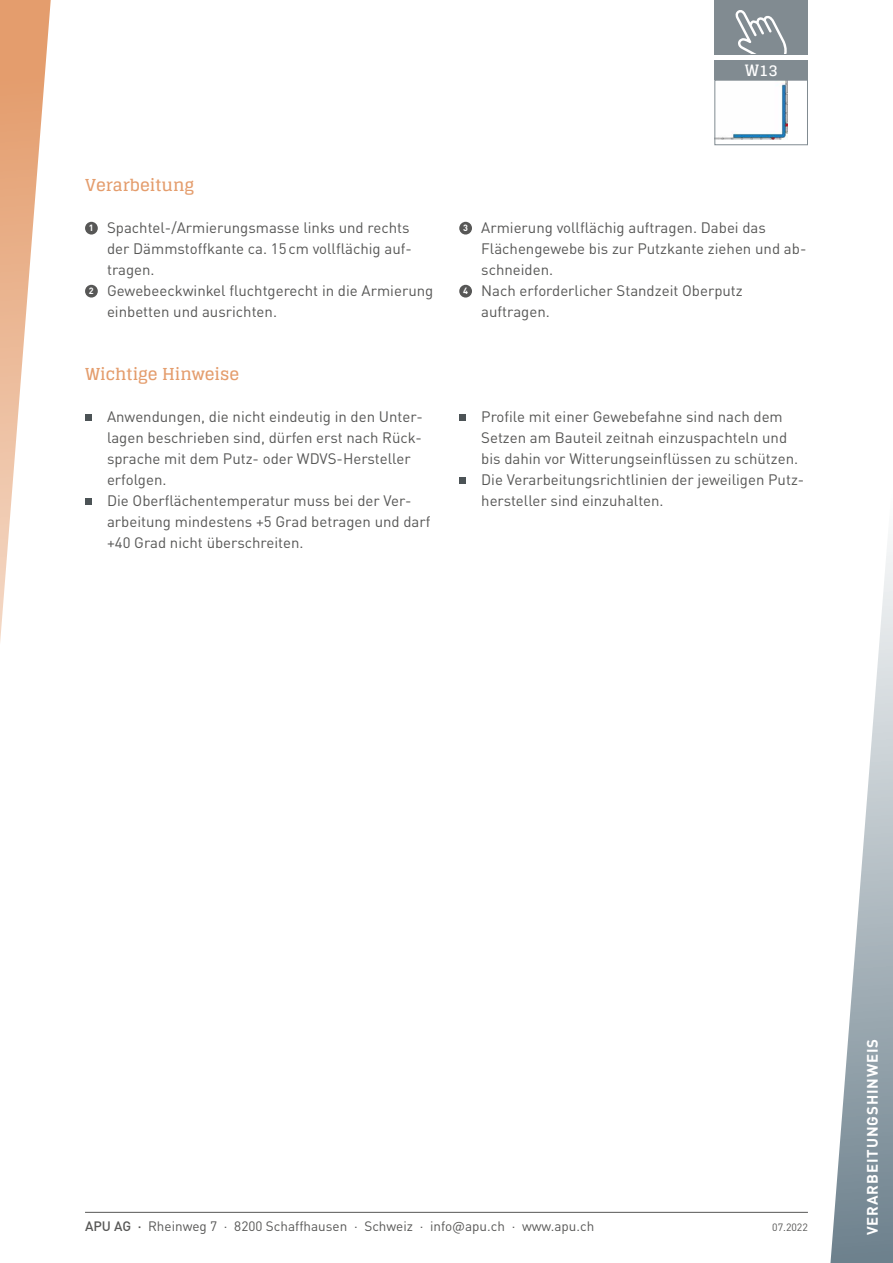
<style>
.page{position:relative;width:893px;height:1263px;background:#fff}
.page>*{position:absolute;margin:0;border:0;box-sizing:border-box;transform-origin:0 0}
.t1{font:700 16.5px "Glegoo";color:#e49d6d}
.t2{font:700 15.6px "Glegoo";color:#fff}
.t3{font:15px/21px "DIN Pro";color:#575756}
.t4{font:700 15px "DIN Pro";letter-spacing:.06em;color:#fff}
.t5{font:13.5px "DIN Pro";color:#575756}
.t6{font:10.5px "DIN Pro";color:#575756}
.s1{font-weight:700;font-size:9px;color:#fff}
.s2{font-weight:500}
</style>
<div class="page">
<hr style="left:85px;top:1212px;width:723px;height:1px;background:#575756">
<div style="left:714px;top:0;width:94px;height:54px;background:#818b91"></div>
<svg style="left:735px;top:10px;width:52px;height:44px"></svg>
<div style="left:714px;top:60px;width:94px;height:20px;background:#818b91"></div>
<img style="left:716px;top:82px;width:71px;height:57px">
<div style="left:714px;top:80px;width:94px;height:65px;border:1px solid #818b91"></div>
<div style="left:85px;top:222px;width:13px;height:13px;background:#575756;border-radius:50%"></div>
<div style="left:85px;top:285px;width:13px;height:13px;background:#575756;border-radius:50%"></div>
<div style="left:459px;top:222px;width:13px;height:13px;background:#575756;border-radius:50%"></div>
<div style="left:459px;top:285px;width:13px;height:13px;background:#575756;border-radius:50%"></div>
<svg style="left:85px;top:415px;width:6px;height:6px"></svg>
<svg style="left:85px;top:499px;width:6px;height:6px"></svg>
<div style="left:459px;top:415px;width:7px;height:6px;background:#4c5356"></div>
<div style="left:459px;top:478px;width:7px;height:6px;background:#4c5356"></div>
<svg style="left:0;top:0;width:51px;height:642px"></svg>
<svg style="left:830px;top:541px;width:63px;height:722px"></svg>
<p class="t2" style="left:745px;top:61px;width:34px">W13</p>
<p class="t1" style="left:85px;top:176px;width:111px">Verarbeitung</p>
<p class="t3" style="left:89px;top:216px;width:322px"><span class="s1">1</span> Spachtel-/Armierungsmasse links und rechts</p>
<p class="t3" style="left:107px;top:237px;width:306px">der Dämmstoffkante ca. 15cm vollflächig auf-</p>
<p class="t3" style="left:107px;top:258px;width:49px">tragen.</p>
<p class="t3" style="left:89px;top:279px;width:346px"><span class="s1">2</span> Gewebeeckwinkel fluchtgerecht in die Armierung</p>
<p class="t3" style="left:107px;top:300px;width:172px">einbetten und ausrichten.</p>
<p class="t3" style="left:463px;top:216px;width:304px"><span class="s1">3</span> Armierung vollflächig auftragen. Dabei das</p>
<p class="t3" style="left:481px;top:237px;width:327px">Flächengewebe bis zur Putzkante ziehen und ab-</p>
<p class="t3" style="left:481px;top:258px;width:73px">schneiden.</p>
<p class="t3" style="left:463px;top:279px;width:281px"><span class="s1">4</span> Nach erforderlicher Standzeit Oberputz</p>
<p class="t3" style="left:481px;top:300px;width:70px">auftragen.</p>
<p class="t1" style="left:85px;top:365px;width:156px">Wichtige Hinweise</p>
<p class="t3" style="left:107px;top:405px;width:325px">Anwendungen, die nicht eindeutig in den Unter&shy;lagen beschrieben sind, dürfen erst nach Rück&shy;sprache mit dem Putz- oder WDVS-Hersteller erfolgen.<br>Die Oberflächentemperatur muss bei der Ver&shy;arbeitung mindestens +5 Grad betragen und darf +40 Grad nicht überschreiten.</p>
<p class="t3" style="left:481px;top:405px;width:325px">Profile mit einer Gewebefahne sind nach dem Setzen am Bauteil zeitnah einzuspachteln und bis dahin vor Witterungseinflüssen zu schützen.<br>Die Verarbeitungsrichtlinien der jeweiligen Putz&shy;hersteller sind einzuhalten.</p>
<p class="t5" style="left:85px;top:1215px;width:511px"><span class="s2">APU AG ·</span> Rheinweg 7 · 8200 Schaffhausen · Schweiz · info@apu.ch · www.apu.ch</p>
<p class="t6" style="left:772px;top:1219px;width:37px">07.2022</p>
<p class="t4" style="left:860px;top:1235px;width:198px;rotate:-90deg">VERARBEITUNGSHINWEIS</p>
</div>
